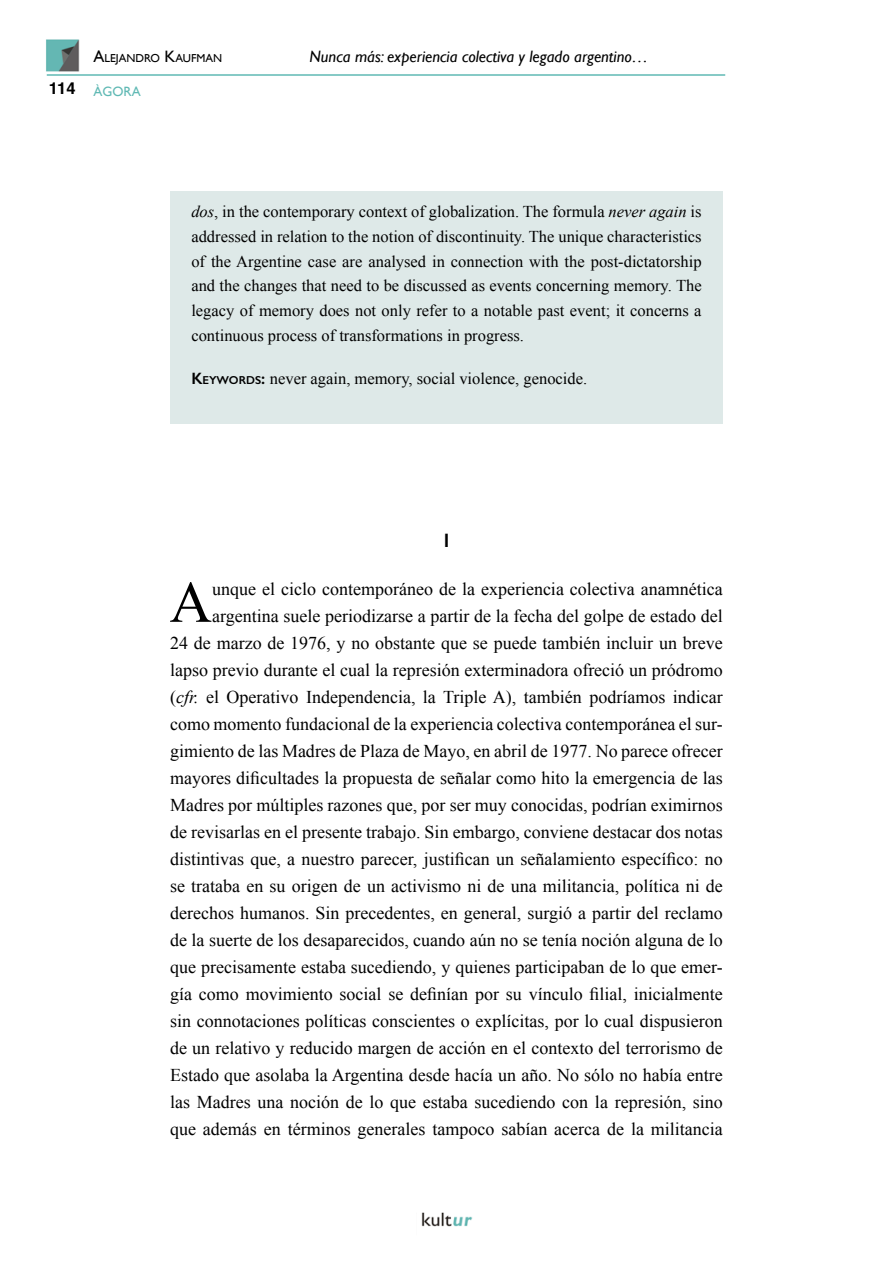
<style>
.page{position:relative;width:893px;height:1263px;background:#fff}
.page>*{position:absolute;margin:0;border:0;box-sizing:border-box;transform-origin:0 0}
._1r_párrafo_Cuerpo{font:58.8px "Times New Roman";color:#000}
.Título_3{font:600 19.5px "Gill Sans";color:#000}
._1r_párrafo_Cuerpo-2{font:18px/27px "Times New Roman";color:#000;text-align:right}
.Resumen_abstract{font:16.5px/24.8px "Times New Roman";color:#000;text-align:justify}
.t1{font:italic 16.5px "Gill Sans";color:#000}
.t2{font:700 16.5px "Helvetica";color:#000}
.t3{font:13.5px "Gill Sans";color:#60b9b4}
.t4{font:11.55px "Gill Sans";color:#000}
.s1{font-size:16.5px}
.s2{font-style:italic}
.s3{font-family:"Gill Sans";font-weight:600}
.s4{font-family:"Gill Sans";font-weight:600;font-size:11.55px}
</style>
<div class="page">
<img style="left:46px;top:39px;width:34px;height:33px">
<img style="left:421px;top:1212px;width:52px;height:15px">
<hr style="left:47px;top:74px;width:678px;height:2px;background:#60b9b4">
<div style="left:170px;top:191px;width:553px;height:233px;background:#dee9e8"></div>
<p class="t2" style="left:49px;top:75px;width:28px">114</p>
<p class="t4" style="left:94px;top:52px;width:130px"><span class="s1">A</span>LEJANDRO <span class="s1">K</span>AUFMAN</p>
<p class="t1" style="left:310px;top:47px;width:340px">Nunca más: experiencia colectiva y legado argentino…</p>
<p class="t3" style="left:94px;top:83px;width:49px">ÀGORA</p>
<p class="Resumen_abstract" style="left:191px;top:199px;width:512px"><span class="s2">dos</span>, in the contemporary context of globalization. The formula <span class="s2">never again</span> is addressed in relation to the notion of discontinuity. The unique characteristics of the Argentine case are analysed in connection with the post-dictatorship and the changes that need to be discussed as events concerning memory. The legacy of memory does not only refer to a notable past event; it concerns a continuous process of transformations in progress.</p>
<p class="Resumen_abstract" style="left:191px;top:365px;width:397px"><span class="s3">K</span><span class="s4">EYWORDS</span><span class="s3">:</span> never again, memory, social violence, genocide.</p>
<p class="Título_3" style="left:444px;top:528px;width:7px">I</p>
<p class="_1r_párrafo_Cuerpo" style="left:170px;top:563px;width:44px">A</p>
<p class="_1r_párrafo_Cuerpo-2" style="left:170px;top:575px;width:554px">unque el ciclo contemporáneo de la experiencia colectiva anamnética argentina suele periodizarse a partir de la fecha del golpe de estado del<br>24 de marzo de 1976, y no obstante que se puede también incluir un breve lapso previo durante el cual la represión exterminadora ofreció un pródromo (<span class="s2">cfr.</span> el Operativo Independencia, la Triple A), también podríamos indicar como momento fundacional de la experiencia colectiva contemporánea el sur&shy;gimiento de las Madres de Plaza de Mayo, en abril de 1977. No parece ofrecer mayores dificultades la propuesta de señalar como hito la emergencia de las Madres por múltiples razones que, por ser muy conocidas, podrían eximirnos de revisarlas en el presente trabajo. Sin embargo, conviene destacar dos notas distintivas que, a nuestro parecer, justifican un señalamiento específico: no se trataba en su origen de un activismo ni de una militancia, política ni de derechos humanos. Sin precedentes, en general, surgió a partir del reclamo de la suerte de los desaparecidos, cuando aún no se tenía noción alguna de lo que precisamente estaba sucediendo, y quienes participaban de lo que emer&shy;gía como movimiento social se definían por su vínculo filial, inicialmente sin connotaciones políticas conscientes o explícitas, por lo cual dispusieron de un relativo y reducido margen de acción en el contexto del terrorismo de Estado que asolaba la Argentina desde hacía un año. No sólo no había entre las Madres una noción de lo que estaba sucediendo con la represión, sino que además en términos generales tampoco sabían acerca de la militancia</p>
</div>
